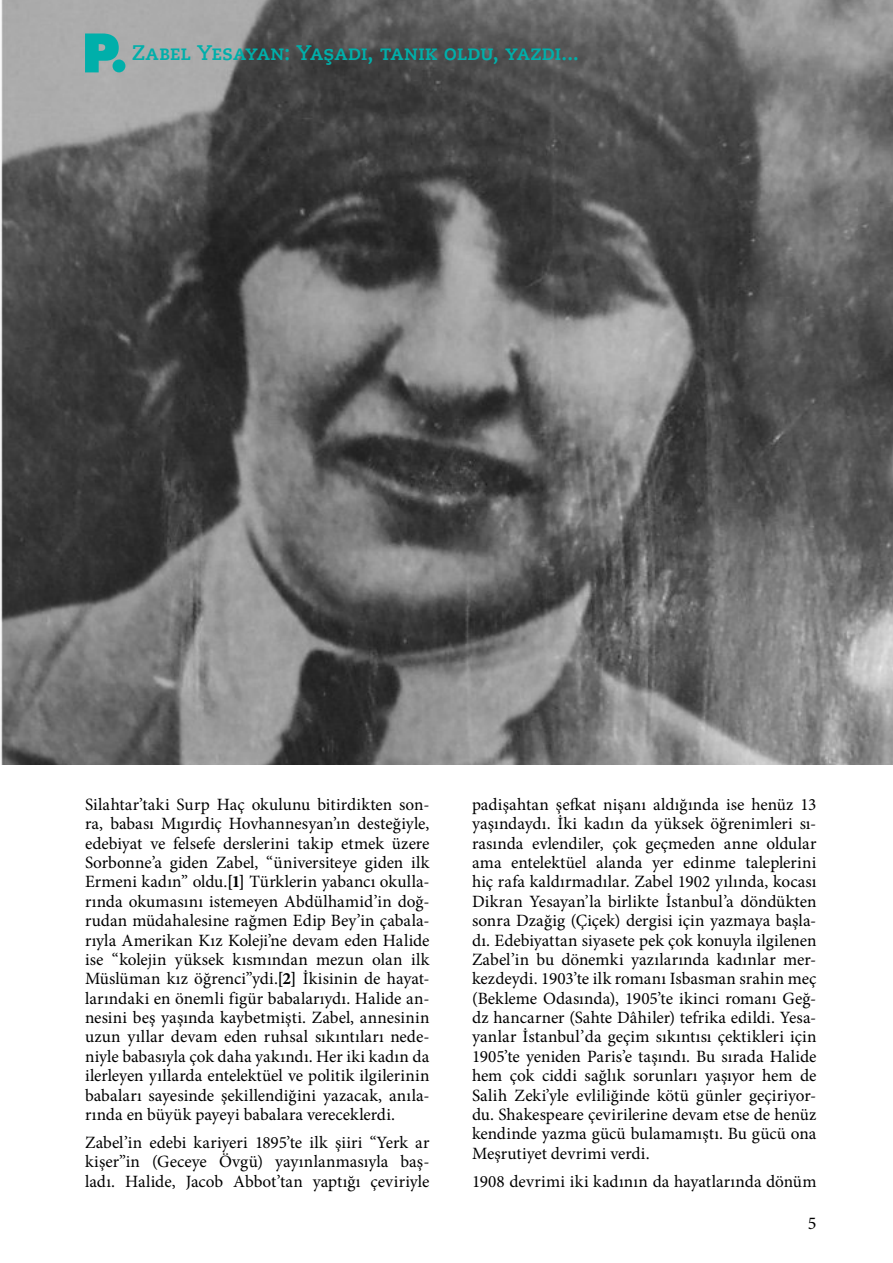
<style>
.page{position:relative;width:893px;height:1263px;background:#fff}
.page>*{position:absolute;margin:0;border:0;box-sizing:border-box;transform-origin:0 0}
.t1{font:300 21px "Caecilia LT Std";letter-spacing:-.005em;color:#00afaa}
.t2{font:18px "Minion Pro";color:#000}
.t3{font:17.25px/19.4px "Minion Pro";letter-spacing:.005em;color:#000;text-align:justify}
.s1{font-weight:700}
</style>
<div class="page">
<img style="left:0;top:0;width:893px;height:764px">
<svg style="left:85px;top:34px;width:34px;height:38px"></svg>
<div style="left:113px;top:60px;width:12px;height:12px;background:#00afaa;border-radius:50%"></div>
<p class="t1" style="left:132px;top:40px;width:449px">Zabel Yesayan: Yaşadı, tanık oldu, yazdı...</p>
<p class="t3" style="left:85px;top:795px;width:346px">Silahtar’taki Surp Haç okulunu bitirdikten son&shy;ra, babası Mıgırdiç Hovhannesyan’ın desteğiyle, edebiyat ve felsefe derslerini takip etmek üzere Sorbonne’a giden Zabel, “üniversiteye giden ilk Ermeni kadın” oldu.<span class="s1">[1]</span> Türklerin yabancı okulla&shy;rında okumasını istemeyen Abdülhamid’in doğ&shy;rudan müdahalesine rağmen Edip Bey’in çabala&shy;rıyla Amerikan Kız Koleji’ne devam eden Halide ise “kolejin yüksek kısmından mezun olan ilk Müslüman kız öğrenci”ydi.<span class="s1">[2]</span> İkisinin de hayat&shy;larındaki en önemli figür babalarıydı. Halide an&shy;nesini beş yaşında kaybetmişti. Zabel, annesinin uzun yıllar devam eden ruhsal sıkıntıları nede&shy;niyle babasıyla çok daha yakındı. Her iki kadın da ilerleyen yıllarda entelektüel ve politik ilgilerinin babaları sayesinde şekillendiğini yazacak, anıla&shy;rında en büyük payeyi babalara vereceklerdi.</p>
<p class="t3" style="left:85px;top:1133px;width:346px">Zabel’in edebi kariyeri 1895’te ilk şiiri “Yerk ar kişer”in (Geceye Övgü) yayınlanmasıyla baş&shy;ladı. Halide, Jacob Abbot’tan yaptığı çeviriyle</p>
<p class="t3" style="left:472px;top:795px;width:346px">padişahtan şefkat nişanı aldığında ise henüz 13 yaşındaydı. İki kadın da yüksek öğrenimleri sı&shy;rasında evlendiler, çok geçmeden anne oldular ama entelektüel alanda yer edinme taleplerini hiç rafa kaldırmadılar. Zabel 1902 yılında, kocası Dikran Yesayan’la birlikte İstanbul’a döndükten sonra Dzağig (Çiçek) dergisi için yazmaya başla&shy;dı. Edebiyattan siyasete pek çok konuyla ilgilenen Zabel’in bu dönemki yazılarında kadınlar mer&shy;kezdeydi. 1903’te ilk romanı Isbasman srahin meç (Bekleme Odasında), 1905’te ikinci romanı Geğ&shy;dz hancarner (Sahte Dâhiler) tefrika edildi. Yesa&shy;yanlar İstanbul’da geçim sıkıntısı çektikleri için 1905’te yeniden Paris’e taşındı. Bu sırada Halide hem çok ciddi sağlık sorunları yaşıyor hem de Salih Zeki’yle evliliğinde kötü günler geçiriyor&shy;du. Shakespeare çevirilerine devam etse de henüz kendinde yazma gücü bulamamıştı. Bu gücü ona Meşrutiyet devrimi verdi.</p>
<p class="t3" style="left:472px;top:1171px;width:346px">1908 devrimi iki kadının da hayatlarında dönüm</p>
<p class="t2" style="left:808px;top:1211px;width:10px">5</p>
</div>
